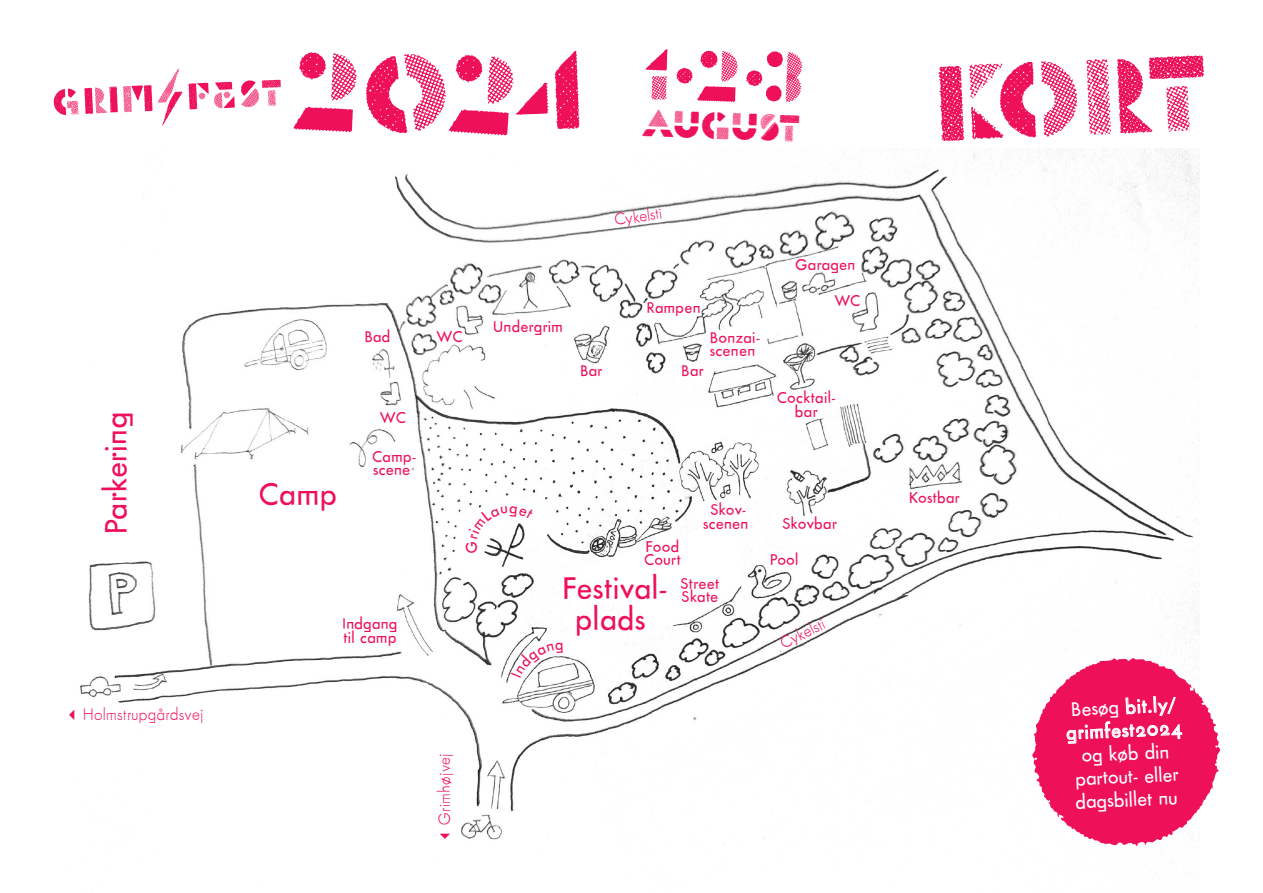
<style>
.page{position:relative;width:1263px;height:893px;background:#fff}
.page>*{position:absolute;margin:0;border:0;box-sizing:border-box;transform-origin:0 0}
.t1{font:106.95px "State W00 Rough Stencil";color:#ee1059}
.t2{font:71.4px "State W00 Rough Stencil";color:#ee1059}
.t3{font:37.65px "State W00 Rough Stencil";color:#ee1059}
.t4{font:33px/31.5px "Futura Renner";letter-spacing:.015em;color:#ee1059;text-align:center}
.t5{font:20.7px/23.2px "Futura Renner";color:#fff;text-align:center}
.t6{font:16.5px/13.5px "Futura Renner";letter-spacing:.02em;color:#ee1059}
.t7{font:300 16.5px "Futura Renner";letter-spacing:.03em;color:#ee1059}
</style>
<div class="page">
<img style="left:80px;top:148px;width:1120px;height:727px">
<svg style="left:766px;top:51px;width:36px;height:51px"></svg>
<svg style="left:241px;top:80px;width:40px;height:27px"></svg>
<svg style="left:188px;top:82px;width:47px;height:27px"></svg>
<svg style="left:54px;top:69px;width:128px;height:57px"></svg>
<svg style="left:293px;top:107px;width:60px;height:25px"></svg>
<svg style="left:299px;top:52px;width:58px;height:49px"></svg>
<svg style="left:366px;top:51px;width:213px;height:85px"></svg>
<svg style="left:1032px;top:658px;width:188px;height:188px"></svg>
<svg style="left:466px;top:506px;width:68px;height:47px"></svg>
<svg style="left:511px;top:643px;width:52px;height:35px"></svg>
<h3 class="t4" style="left:100px;top:534px;width:124px;rotate:-90deg">Parkering</h3>
<p class="t7" style="left:65px;top:705px;width:140px">✓Holmstrupgårdsvej</p>
<h3 class="t4" style="left:259px;top:478px;width:80px">Camp</h3>
<p class="t6" style="left:364px;top:329px;width:28px">Bad</p>
<p class="t6" style="left:436px;top:329px;width:28px">WC</p>
<p class="t6" style="left:379px;top:411px;width:28px">WC</p>
<p class="t6" style="left:372px;top:449px;width:46px">Camp&shy;scene</p>
<p class="t6" style="left:342px;top:617px;width:57px">Indgang til camp</p>
<h2 class="t2" style="left:644px;top:29px;width:124px;rotate:2deg">1·2·</h2>
<h3 class="t3" style="left:643px;top:100px;width:159px;rotate:2deg">AUgUST</h3>
<p class="t6" style="left:493px;top:319px;width:71px">Undergrim</p>
<p class="t7" style="left:613px;top:210px;width:50px;rotate:-8deg">Cykelsti</p>
<p class="t6" style="left:647px;top:301px;width:55px">Rampen</p>
<p class="t6" style="left:710px;top:331px;width:52px">Bonzai&shy;scenen</p>
<p class="t6" style="left:580px;top:364px;width:24px">Bar</p>
<p class="t6" style="left:681px;top:364px;width:24px">Bar</p>
<p class="t6" style="left:795px;top:257px;width:61px">Garagen</p>
<p class="t6" style="left:834px;top:294px;width:28px">WC</p>
<p class="t6" style="left:777px;top:391px;width:60px;text-align:center">Cocktail&shy;bar</p>
<p class="t6" style="left:644px;top:540px;width:38px">Food<br>Court</p>
<p class="t6" style="left:703px;top:503px;width:47px;text-align:center">Skov&shy;scenen</p>
<h3 class="t4" style="left:563px;top:572px;width:106px">Festival&shy;plads</h3>
<p class="t6" style="left:680px;top:576px;width:41px">Street<br>Skate</p>
<p class="t6" style="left:770px;top:505px;width:68px;line-height:36px;text-indent:12px">Skovbar<br>Pool</p>
<p class="t7" style="left:777px;top:635px;width:50px;rotate:-26deg">Cykelsti</p>
<p class="t7" style="left:435px;top:843px;width:91px;rotate:-90deg">✓Grimhøjvej</p>
<h1 class="t1" style="left:930px;top:39px;width:276px;rotate:-3deg">KoRT</h1>
<p class="t6" style="left:909px;top:491px;width:52px">Kostbar</p>
<p class="t5" style="left:1065px;top:698px;width:117px;rotate:-3deg">Besøg bit.ly/ grimfest2024 og køb din partout- eller dagsbillet nu</p>
</div>
